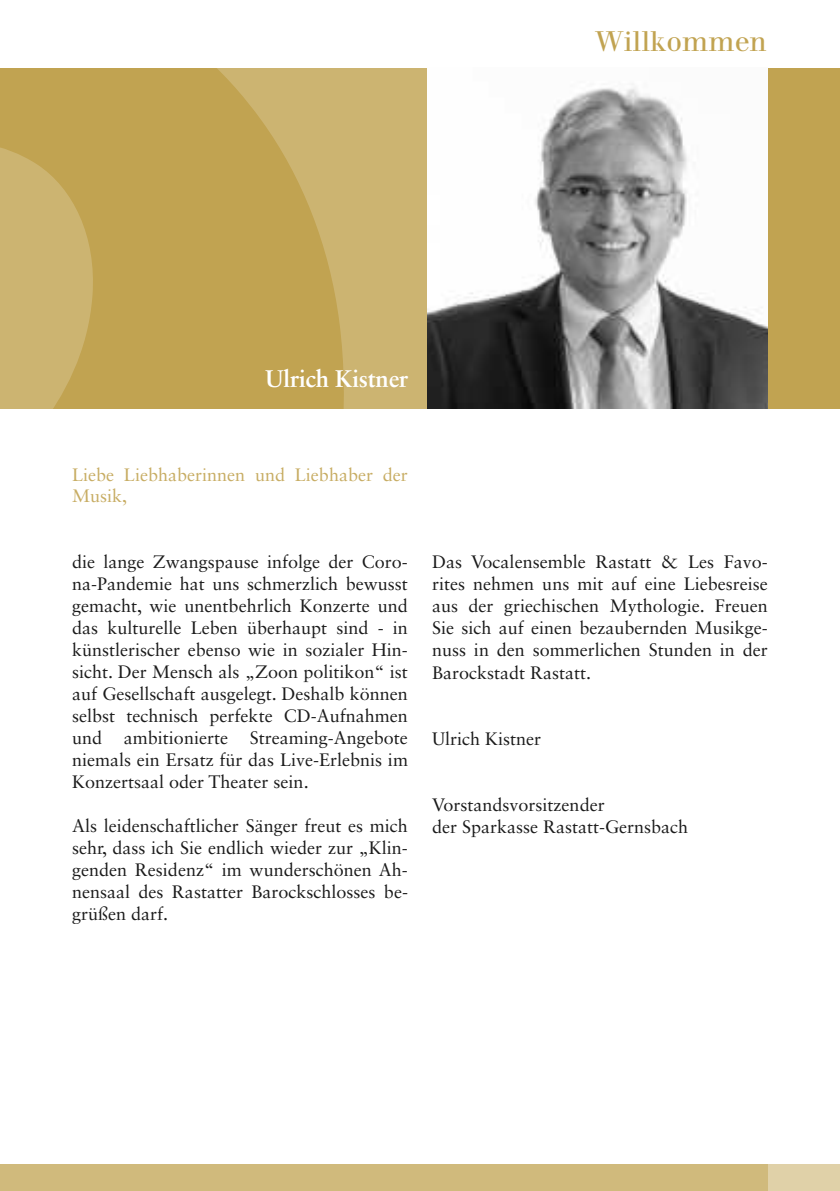
<style>
.page{position:relative;width:840px;height:1191px;background:#fff}
.page>*{position:absolute;margin:0;border:0;box-sizing:border-box;transform-origin:0 0}
.t1{font:28px "Walbaum Buch BQ";color:#c1a351}
.t2{font:700 24px "Sabon LT Std";letter-spacing:-.01em;color:#fff}
.t3{font:18px/22px "Sabon LT Std";color:#000;text-align:justify}
.t4{font:18px/21.6px "Sabon LT Std";color:#c1a351}
</style>
<div class="page">
<div style="left:0;top:1164px;width:839px;height:27px;background:#e0d1a8"></div>
<div style="left:0;top:1164px;width:767px;height:27px;background:#d0ba7c"></div>
<div style="left:0;top:68px;width:839px;height:340px;background:#c1a351"></div>
<svg style="left:0;top:68px;width:514px;height:341px"></svg>
<img style="left:427px;top:68px;width:340px;height:340px">
<h1 class="t1" style="left:594px;top:26px;width:173px">Willkommen</h1>
<h2 class="t2" style="left:265px;top:369px;width:145px">Ulrich Kistner</h2>
<p class="t4" style="left:72px;top:465px;width:337px">Liebe Liebhaberinnen und Liebhaber der<br>Musik,</p>
<p class="t3" style="left:72px;top:552px;width:337px">die lange Zwangspause infolge der Coro&shy;na-Pandemie hat uns schmerzlich bewusst gemacht, wie unentbehrlich Konzerte und das kulturelle Leben überhaupt sind - in künstlerischer ebenso wie in sozialer Hin&shy;sicht. Der Mensch als „Zoon politikon“ ist auf Gesellschaft ausgelegt. Deshalb können selbst technisch perfekte CD-Aufnahmen und ambitionierte Streaming-Angebote niemals ein Ersatz für das Live-Erlebnis im Konzertsaal oder Theater sein.</p>
<p class="t3" style="left:72px;top:816px;width:337px">Als leidenschaftlicher Sänger freut es mich sehr, dass ich Sie endlich wieder zur „Klin&shy;genden Residenz“ im wunderschönen Ah&shy;nensaal des Rastatter Barockschlosses be&shy;grüßen darf.</p>
<p class="t3" style="left:432px;top:552px;width:337px">Das Vocalensemble Rastatt &amp; Les Favo&shy;rites nehmen uns mit auf eine Liebesreise aus der griechischen Mythologie. Freuen Sie sich auf einen bezaubernden Musikge&shy;nuss in den sommerlichen Stunden in der Barockstadt Rastatt.</p>
<p class="t3" style="left:432px;top:728px;width:111px">Ulrich Kistner</p>
<p class="t3" style="left:432px;top:794px;width:258px">Vorstandsvorsitzender<br>der Sparkasse Rastatt-Gernsbach</p>
</div>
